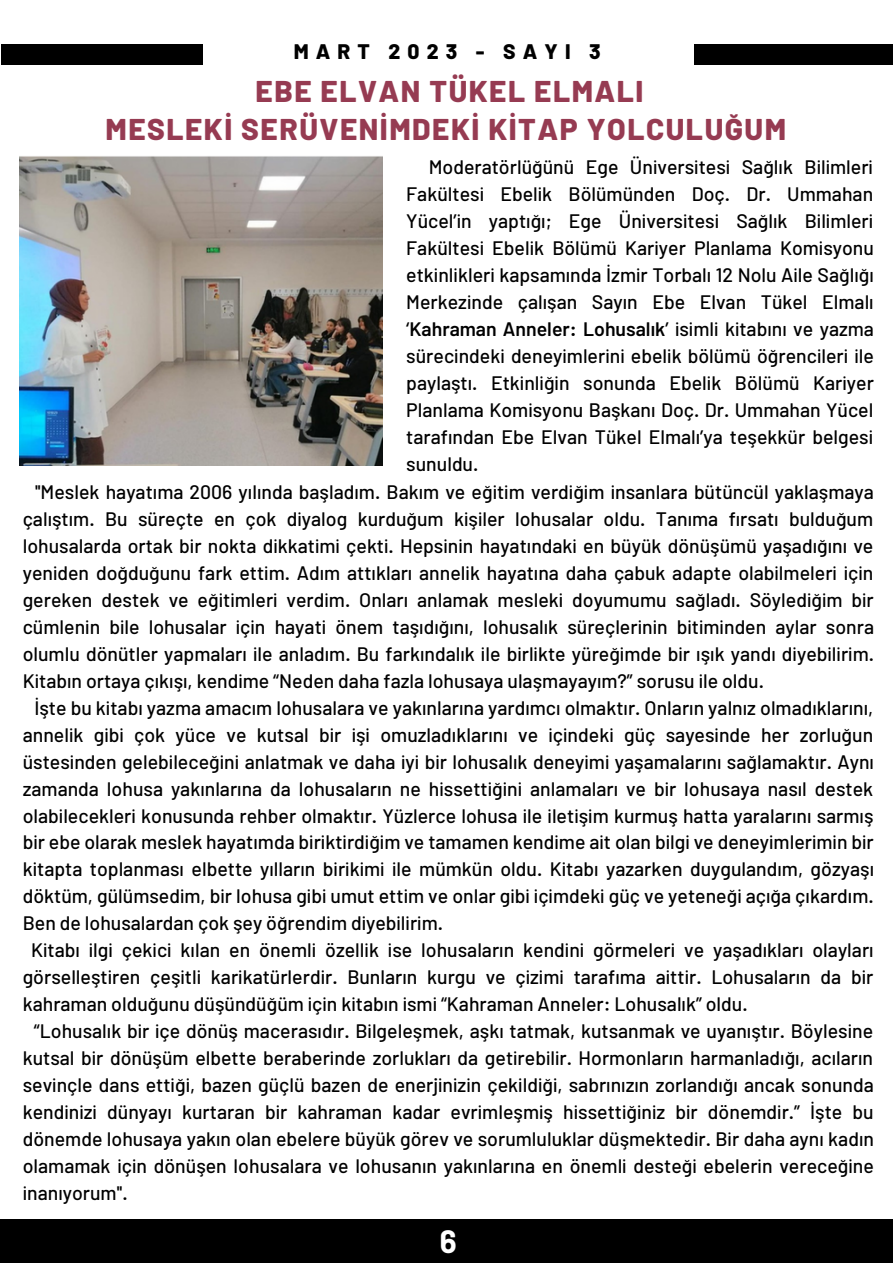
<style>
.page{position:relative;width:893px;height:1264px;background:#fff}
.page>*{position:absolute;margin:0;border:0;box-sizing:border-box;transform-origin:0 0}
.t1{font:700 31.5px "Barlow";color:#fff}
.t2{font:800 30px/38.2px "Barlow";letter-spacing:.05em;color:#963b52;text-align:center}
.t3{font:800 21px "Barlow";letter-spacing:.34em;color:#000}
.t4{font:500 19.5px "Barlow";color:#000}
.t5{font:600 19.5px "Barlow";color:#000}
.s1{font-weight:500}
</style>
<div class="page">
<div style="left:693px;top:44px;width:199px;height:21px;background:#000"></div>
<div style="left:1px;top:44px;width:202px;height:21px;background:#000"></div>
<div style="left:0;top:1219px;width:892px;height:43px;background:#000"></div>
<img style="left:20px;top:156px;width:362px;height:310px">
<p class="t3" style="left:293px;top:38px;width:308px">MART 2023 - SAYI 3</p>
<h2 class="t2" style="left:105px;top:71px;width:682px">EBE ELVAN TÜKEL ELMALI<br>MESLEKİ SERÜVENİMDEKİ KİTAP YOLCULUĞUM</h2>
<p class="t4" style="left:428px;top:154px;width:443px">Moderatörlüğünü Ege Üniversitesi Sağlık Bilimleri</p>
<p class="t4" style="left:406px;top:181px;width:468px">Fakültesi Ebelik Bölümünden Doç. Dr. Ummahan</p>
<p class="t4" style="left:406px;top:208px;width:466px">Yücel’in yaptığı; Ege Üniversitesi Sağlık Bilimleri</p>
<p class="t4" style="left:406px;top:235px;width:469px">Fakültesi Ebelik Bölümü Kariyer Planlama Komisyonu</p>
<p class="t4" style="left:406px;top:262px;width:469px">etkinlikleri kapsamında İzmir Torbalı 12 Nolu Aile Sağlığı</p>
<p class="t4" style="left:406px;top:289px;width:469px">Merkezinde çalışan Sayın Ebe Elvan Tükel Elmalı</p>
<p class="t5" style="left:406px;top:316px;width:469px"><span class="s1">‘</span>Kahraman Anneler: Lohusalık<span class="s1">’ isimli kitabını ve yazma</span></p>
<p class="t4" style="left:406px;top:343px;width:469px">sürecindeki deneyimlerini ebelik bölümü öğrencileri ile</p>
<p class="t4" style="left:406px;top:370px;width:469px">paylaştı. Etkinliğin sonunda Ebelik Bölümü Kariyer</p>
<p class="t4" style="left:406px;top:397px;width:468px">Planlama Komisyonu Başkanı Doç. Dr. Ummahan Yücel</p>
<p class="t4" style="left:406px;top:424px;width:466px">tarafından Ebe Elvan Tükel Elmalı’ya teşekkür belgesi</p>
<p class="t4" style="left:406px;top:451px;width:74px">sunuldu.</p>
<p class="t4" style="left:35px;top:479px;width:840px">''Meslek hayatıma 2006 yılında başladım. Bakım ve eğitim verdiğim insanlara bütüncül yaklaşmaya</p>
<p class="t4" style="left:23px;top:506px;width:851px">çalıştım. Bu süreçte en çok diyalog kurduğum kişiler lohusalar oldu. Tanıma fırsatı bulduğum</p>
<p class="t4" style="left:23px;top:533px;width:852px">lohusalarda ortak bir nokta dikkatimi çekti. Hepsinin hayatındaki en büyük dönüşümü yaşadığını ve</p>
<p class="t4" style="left:23px;top:560px;width:852px">yeniden doğduğunu fark ettim. Adım attıkları annelik hayatına daha çabuk adapte olabilmeleri için</p>
<p class="t4" style="left:23px;top:587px;width:852px">gereken destek ve eğitimleri verdim. Onları anlamak mesleki doyumumu sağladı. Söylediğim bir</p>
<p class="t4" style="left:23px;top:614px;width:852px">cümlenin bile lohusalar için hayati önem taşıdığını, lohusalık süreçlerinin bitiminden aylar sonra</p>
<p class="t4" style="left:23px;top:641px;width:852px">olumlu dönütler yapmaları ile anladım. Bu farkındalık ile birlikte yüreğimde bir ışık yandı diyebilirim.</p>
<p class="t4" style="left:23px;top:668px;width:742px">Kitabın ortaya çıkışı, kendime “Neden daha fazla lohusaya ulaşmayayım?” sorusu ile oldu.</p>
<p class="t4" style="left:34px;top:695px;width:840px">İşte bu kitabı yazma amacım lohusalara ve yakınlarına yardımcı olmaktır. Onların yalnız olmadıklarını,</p>
<p class="t4" style="left:23px;top:722px;width:852px">annelik gibi çok yüce ve kutsal bir işi omuzladıklarını ve içindeki güç sayesinde her zorluğun</p>
<p class="t4" style="left:23px;top:749px;width:852px">üstesinden gelebileceğini anlatmak ve daha iyi bir lohusalık deneyimi yaşamalarını sağlamaktır. Aynı</p>
<p class="t4" style="left:23px;top:776px;width:851px">zamanda lohusa yakınlarına da lohusaların ne hissettiğini anlamaları ve bir lohusaya nasıl destek</p>
<p class="t4" style="left:23px;top:803px;width:852px">olabilecekleri konusunda rehber olmaktır. Yüzlerce lohusa ile iletişim kurmuş hatta yaralarını sarmış</p>
<p class="t4" style="left:23px;top:830px;width:852px">bir ebe olarak meslek hayatımda biriktirdiğim ve tamamen kendime ait olan bilgi ve deneyimlerimin bir</p>
<p class="t4" style="left:23px;top:857px;width:852px">kitapta toplanması elbette yılların birikimi ile mümkün oldu. Kitabı yazarken duygulandım, gözyaşı</p>
<p class="t4" style="left:23px;top:884px;width:852px">döktüm, gülümsedim, bir lohusa gibi umut ettim ve onlar gibi içimdeki güç ve yeteneği açığa çıkardım.</p>
<p class="t4" style="left:23px;top:911px;width:422px">Ben de lohusalardan çok şey öğrendim diyebilirim.</p>
<p class="t4" style="left:31px;top:937px;width:844px">Kitabı ilgi çekici kılan en önemli özellik ise lohusaların kendini görmeleri ve yaşadıkları olayları</p>
<p class="t4" style="left:23px;top:964px;width:852px">görselleştiren çeşitli karikatürlerdir. Bunların kurgu ve çizimi tarafıma aittir. Lohusaların da bir</p>
<p class="t4" style="left:23px;top:991px;width:726px">kahraman olduğunu düşündüğüm için kitabın ismi “Kahraman Anneler: Lohusalık” oldu.</p>
<p class="t4" style="left:34px;top:1018px;width:840px">“Lohusalık bir içe dönüş macerasıdır. Bilgeleşmek, aşkı tatmak, kutsanmak ve uyanıştır. Böylesine</p>
<p class="t4" style="left:23px;top:1045px;width:851px">kutsal bir dönüşüm elbette beraberinde zorlukları da getirebilir. Hormonların harmanladığı, acıların</p>
<p class="t4" style="left:23px;top:1072px;width:852px">sevinçle dans ettiği, bazen güçlü bazen de enerjinizin çekildiği, sabrınızın zorlandığı ancak sonunda</p>
<p class="t4" style="left:23px;top:1099px;width:852px">kendinizi dünyayı kurtaran bir kahraman kadar evrimleşmiş hissettiğiniz bir dönemdir.” İşte bu</p>
<p class="t4" style="left:23px;top:1126px;width:852px">dönemde lohusaya yakın olan ebelere büyük görev ve sorumluluklar düşmektedir. Bir daha aynı kadın</p>
<p class="t4" style="left:23px;top:1153px;width:852px">olamamak için dönüşen lohusalara ve lohusanın yakınlarına en önemli desteği ebelerin vereceğine</p>
<p class="t4" style="left:23px;top:1180px;width:106px">inanıyorum''.</p>
<h1 class="t1" style="left:440px;top:1221px;width:18px">6</h1>
</div>
